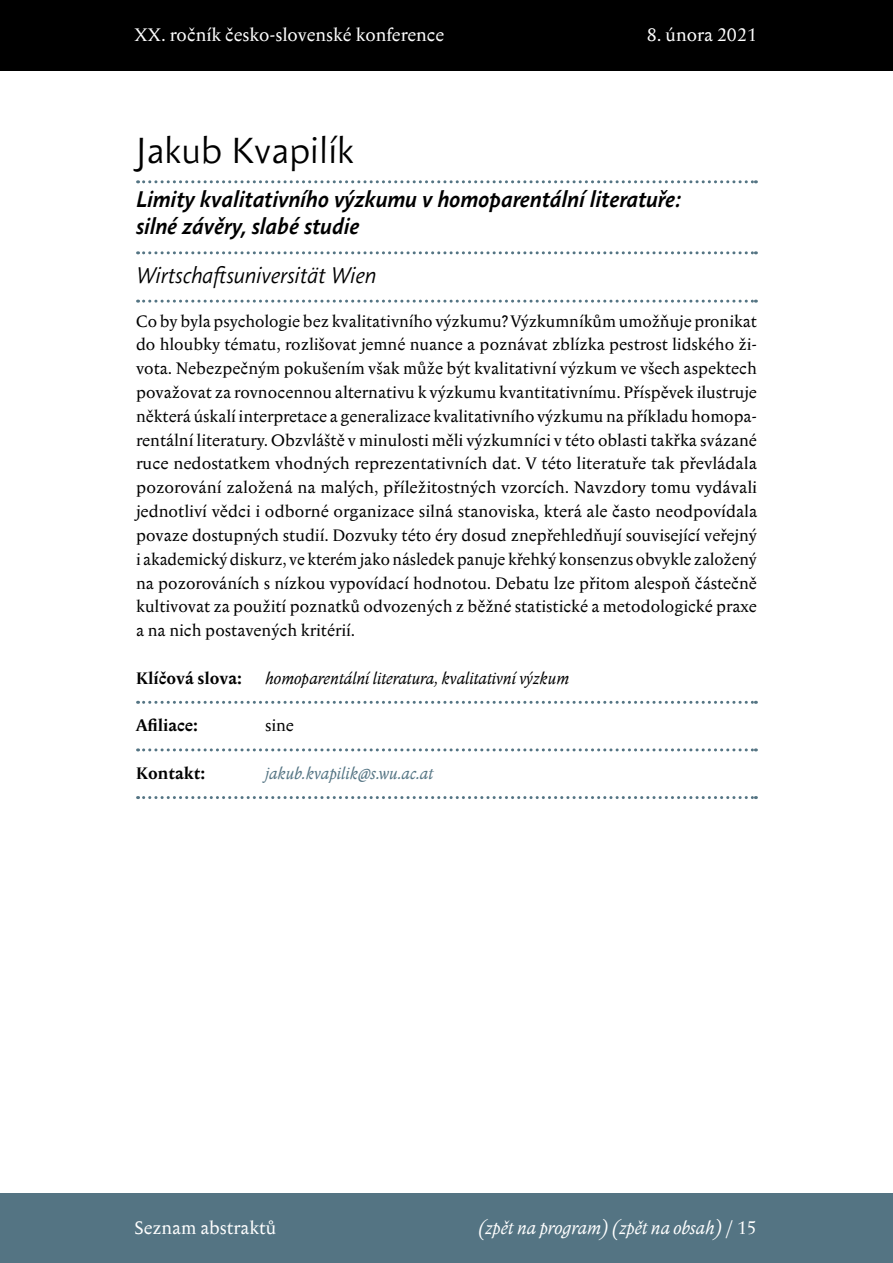
<style>
.page{position:relative;width:893px;height:1263px;background:#fff}
.page>*{position:absolute;margin:0;border:0;box-sizing:border-box;transform-origin:0 0}
.H2_článek_obsah{font:36px "Anselm Sans";color:#000}
.H3_článek{font:italic 700 22.5px/27px "Anselm Sans";color:#000}
.H4_článek_kopie{font:italic 22.5px "Anselm Sans";color:#000}
.t1{font:18px "Anselm Serif";color:#fff}
.t2{font:italic 18px "Anselm Serif";color:#fff}
.normal_příspěvky{font:16.5px/23.9px "Anselm Serif";color:#000;text-align:justify}
.grant{font:italic 16.5px "Anselm Serif";color:#000}
.grant-2{font:700 16.5px "Anselm Serif";color:#000}
.grant-3{font:italic 16.5px "Anselm Serif";color:#547483}
.grant-4{font:16.5px "Anselm Serif";color:#000}
.s1{font-style:normal}
</style>
<div class="page">
<div style="left:0;top:0;width:893px;height:70px;background:#000"></div>
<div style="left:0;top:1194px;width:893px;height:69px;background:#547483"></div>
<svg style="left:138px;top:180px;width:618px;height:3px"></svg>
<svg style="left:138px;top:251px;width:618px;height:3px"></svg>
<svg style="left:138px;top:300px;width:618px;height:3px"></svg>
<svg style="left:138px;top:701px;width:618px;height:3px"></svg>
<svg style="left:138px;top:748px;width:618px;height:3px"></svg>
<svg style="left:138px;top:796px;width:618px;height:3px"></svg>
<p class="t1" style="left:135px;top:22px;width:311px">XX. ročník česko‑slovenské konference</p>
<p class="t1" style="left:647px;top:22px;width:112px">8. února 2021</p>
<p class="H2_článek_obsah" style="left:136px;top:125px;width:219px">Jakub Kvapilík</p>
<p class="H3_článek" style="left:136px;top:186px;width:547px">Limity kvalitativního výzkumu v homoparentální literatuře: silné závěry, slabé studie</p>
<p class="H4_článek_kopie" style="left:136px;top:260px;width:241px">Wirtschaftsuniversität Wien</p>
<p class="normal_příspěvky" style="left:136px;top:309px;width:623px">Co by byla psychologie bez kvalitativního výzkumu? Výzkumníkům umožňuje pronikat do hloubky tématu, rozlišovat jemné nuance a poznávat zblízka pestrost lidského ži&shy;vota. Nebezpečným pokušením však může být kvalitativní výzkum ve všech aspektech považovat za rovnocennou alternativu k výzkumu kvantitativnímu. Příspěvek ilustruje některá úskalí interpretace a generalizace kvalitativního výzkumu na příkladu homopa&shy;rentální literatury. Obzvláště v minulosti měli výzkumníci v této oblasti takřka svázané ruce nedostatkem vhodných reprezentativních dat. V této literatuře tak převládala pozorování založená na malých, příležitostných vzorcích. Navzdory tomu vydávali jednotliví vědci i odborné organizace silná stanoviska, která ale často neodpovídala povaze dostupných studií. Dozvuky této éry dosud znepřehledňují související veřejný i akademický diskurz, ve kterém jako následek panuje křehký konsenzus obvykle založený na pozorováních s nízkou vypovídací hodnotou. Debatu lze přitom alespoň částečně kultivovat za použití poznatků odvozených z běžné statistické a metodologické praxe a na nich postavených kritérií.</p>
<p class="grant-2" style="left:136px;top:666px;width:107px">Klíčová slova:</p>
<p class="grant" style="left:265px;top:666px;width:306px">homoparentální literatura, kvalitativní výzkum</p>
<p class="grant-2" style="left:136px;top:714px;width:63px">Afiliace:</p>
<p class="grant-4" style="left:265px;top:714px;width:30px">sine</p>
<p class="grant-2" style="left:136px;top:762px;width:71px">Kontakt:</p>
<p class="grant-3" style="left:265px;top:762px;width:170px">jakub.kvapilik@s.wu.ac.at</p>
<p class="t1" style="left:135px;top:1215px;width:143px">Seznam abstraktů</p>
<p class="t2" style="left:478px;top:1215px;width:280px">(zpět na program) (zpět na obsah) <span class="s1">/ 15</span></p>
</div>
